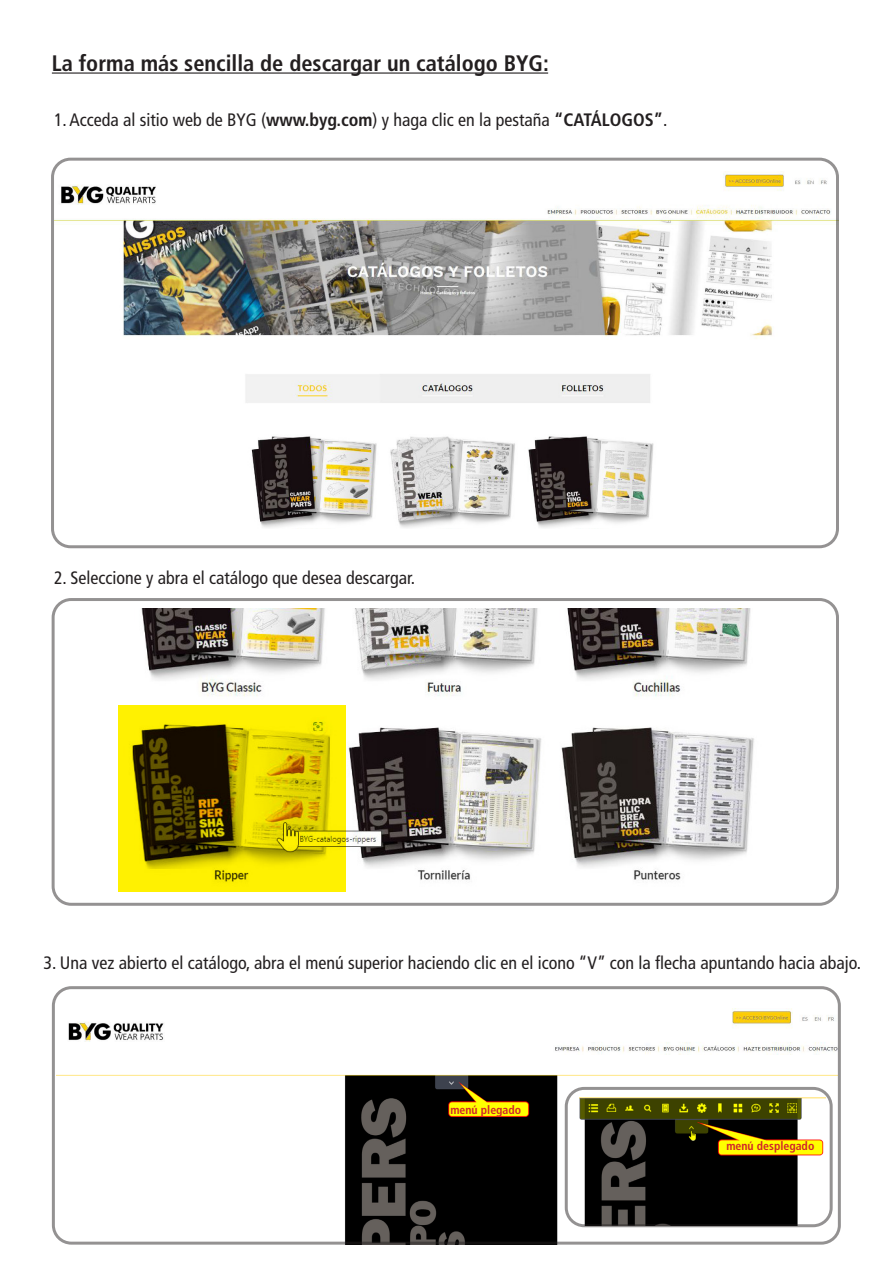
<style>
.page{position:relative;width:893px;height:1263px;background:#fff}
.page>*{position:absolute;margin:0;border:0;box-sizing:border-box;transform-origin:0 0}
.t1{font:700 condensed 22.35px "Frutiger";color:#231f20}
.t2{font:condensed 18px "Frutiger LT Std";color:#231f20}
.t3{font:700 condensed 11.85px "Frutiger";color:#d1232a}
.s1{font-weight:700}
</style>
<div class="page">
<hr style="left:52px;top:72px;width:496px;height:2px;background:#231f20">
<img style="left:56px;top:609px;width:698px;height:293px">
<svg style="left:118px;top:705px;width:227px;height:186px;background:#b7a800"></svg>
<img style="left:56px;top:1074px;width:781px;height:170px">
<img style="left:55px;top:171px;width:784px;height:357px">
<img style="left:68px;top:1008px;width:769px;height:46px">
<div style="left:51px;top:158px;width:788px;height:390px;border:3px solid #231f20;border-radius:18px"></div>
<div style="left:52px;top:598px;width:787px;height:308px;border:3px solid #231f20;border-radius:18px"></div>
<div style="left:52px;top:986px;width:789px;height:258px;border:3px solid #231f20;border-radius:18px"></div>
<img style="left:579px;top:1097px;width:246px;height:128px">
<div style="left:565px;top:1087px;width:268px;height:140px;border:3px solid #231f20;border-radius:18px"></div>
<p class="t1" style="left:52px;top:50px;width:499px">La forma más sencilla de descargar un catálogo BYG:</p>
<p class="t2" style="left:54px;top:109px;width:615px">1. Acceda al sitio web de BYG (<span class="s1">www.byg.com</span>) y haga clic en la pestaña <span class="s1">“CATÁLOGOS”</span>.</p>
<p class="t2" style="left:54px;top:568px;width:363px">2. Seleccione y abra el catálogo que desea descargar.</p>
<p class="t2" style="left:43px;top:952px;width:819px">3. Una vez abierto el catálogo, abra el menú superior haciendo clic en el icono “V” con la flecha apuntando hacia abajo.</p>
<p class="t3" style="left:450px;top:1102px;width:72px">menú plegado</p>
<p class="t3" style="left:726px;top:1139px;width:90px">menú desplegado</p>
</div>
